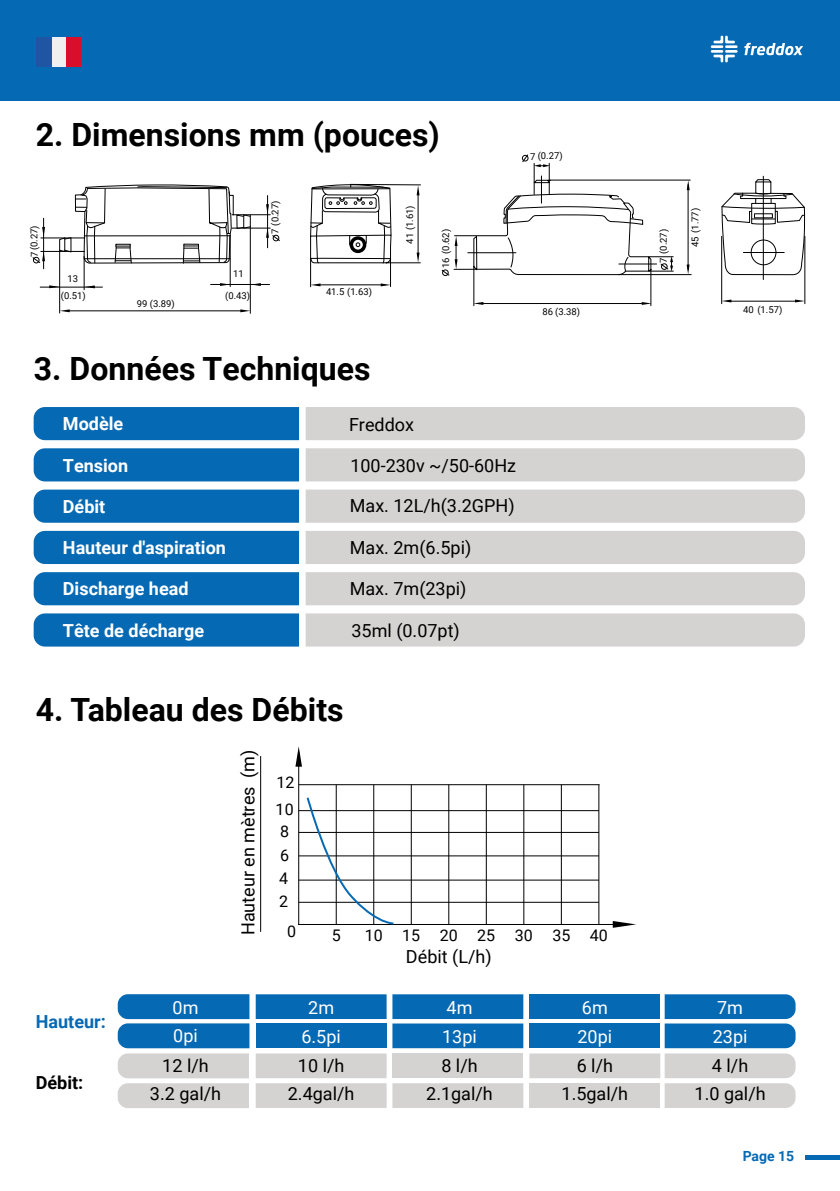
<style>
.page{position:relative;width:840px;height:1191px;background:#fff}
.page>*{position:absolute;margin:0;border:0;box-sizing:border-box;transform-origin:0 0}
.t1{font:700 32px "Roboto";color:#000}
.t2{font:18px "Roboto";color:#000}
.t3{font:700 18px "Roboto";color:#fff}
.t4{font:18px "Roboto";color:#fff}
.t5{font:700 18px "Roboto";color:#0669b3}
.t6{font:700 18px "Roboto";color:#000}
.t7{font:16px/30.4px "Roboto";color:#000;text-align:center}
.t8{font:700 14px "Roboto";color:#0669b3}
.t9{font:9.4px "Roboto";color:#000}
</style>
<div class="page">
<hr style="left:805px;top:1155px;width:34px;height:4px;background:#0669b3">
<div style="left:0;top:0;width:839px;height:101px;background:#0669b3"></div>
<div style="left:305px;top:407px;width:499px;height:33px;background:#d5d2d2"></div>
<div style="left:34px;top:407px;width:265px;height:33px;background:#0669b3"></div>
<div style="left:305px;top:448px;width:499px;height:33px;background:#d5d2d2"></div>
<div style="left:34px;top:448px;width:265px;height:33px;background:#0669b3"></div>
<div style="left:305px;top:489px;width:499px;height:34px;background:#d5d2d2"></div>
<div style="left:34px;top:489px;width:265px;height:34px;background:#0669b3"></div>
<div style="left:305px;top:531px;width:499px;height:33px;background:#d5d2d2"></div>
<div style="left:34px;top:531px;width:265px;height:33px;background:#0669b3"></div>
<div style="left:305px;top:572px;width:499px;height:33px;background:#d5d2d2"></div>
<div style="left:34px;top:572px;width:265px;height:33px;background:#0669b3"></div>
<div style="left:305px;top:613px;width:499px;height:33px;background:#d5d2d2"></div>
<div style="left:34px;top:613px;width:265px;height:33px;background:#0669b3"></div>
<hr style="left:260px;top:756px;width:1px;height:175px;background:#000">
<hr style="left:298px;top:784px;width:301px;height:1px;background:#000">
<hr style="left:298px;top:810px;width:300px;height:1px;background:#000">
<hr style="left:298px;top:832px;width:300px;height:1px;background:#000">
<hr style="left:298px;top:855px;width:300px;height:1px;background:#000">
<hr style="left:298px;top:879px;width:300px;height:1px;background:#000">
<hr style="left:298px;top:901px;width:300px;height:1px;background:#000">
<hr style="left:298px;top:924px;width:327px;height:1px;background:#000">
<hr style="left:298px;top:752px;width:1px;height:172px;background:#000">
<hr style="left:335px;top:784px;width:1px;height:140px;background:#000">
<hr style="left:373px;top:784px;width:1px;height:140px;background:#000">
<hr style="left:410px;top:784px;width:1px;height:140px;background:#000">
<hr style="left:448px;top:784px;width:1px;height:140px;background:#000">
<hr style="left:485px;top:784px;width:1px;height:140px;background:#000">
<hr style="left:523px;top:784px;width:1px;height:140px;background:#000">
<hr style="left:560px;top:784px;width:1px;height:140px;background:#000">
<hr style="left:598px;top:784px;width:1px;height:140px;background:#000">
<svg style="left:305px;top:795px;width:90px;height:130px"></svg>
<svg style="left:295px;top:746px;width:7px;height:20px"></svg>
<svg style="left:612px;top:921px;width:23px;height:6px"></svg>
<div style="left:255px;top:994px;width:131px;height:25px;background:#0669b3"></div>
<div style="left:255px;top:1053px;width:131px;height:25px;background:#d5d2d2"></div>
<div style="left:392px;top:994px;width:131px;height:25px;background:#0669b3"></div>
<div style="left:392px;top:1053px;width:131px;height:25px;background:#d5d2d2"></div>
<div style="left:529px;top:994px;width:131px;height:25px;background:#0669b3"></div>
<div style="left:529px;top:1053px;width:131px;height:25px;background:#d5d2d2"></div>
<svg style="left:118px;top:994px;width:131px;height:114px;background:#81aaca"></svg>
<div style="left:255px;top:1023px;width:131px;height:25px;background:#0669b3"></div>
<div style="left:255px;top:1083px;width:131px;height:25px;background:#d5d2d2"></div>
<div style="left:392px;top:1023px;width:131px;height:25px;background:#0669b3"></div>
<div style="left:392px;top:1083px;width:131px;height:25px;background:#d5d2d2"></div>
<div style="left:529px;top:1023px;width:131px;height:25px;background:#0669b3"></div>
<div style="left:529px;top:1083px;width:131px;height:25px;background:#d5d2d2"></div>
<svg style="left:664px;top:994px;width:131px;height:114px;background:#82abcb"></svg>
<svg style="left:310px;top:183px;width:111px;height:105px"></svg>
<svg style="left:32px;top:184px;width:248px;height:130px"></svg>
<div style="left:33px;top:257px;width:7px;height:6px;border:1px solid #000;border-radius:50%"></div>
<svg style="left:794px;top:299px;width:9px;height:3px"></svg>
<svg style="left:721px;top:299px;width:10px;height:3px"></svg>
<hr style="left:728px;top:301px;width:68px;height:1px;background:#000">
<hr style="left:803px;top:236px;width:1px;height:68px;background:#000">
<hr style="left:720px;top:236px;width:1px;height:68px;background:#000">
<hr style="left:762px;top:176px;width:1px;height:103px;background:#000">
<svg style="left:720px;top:179px;width:85px;height:97px"></svg>
<svg style="left:441px;top:154px;width:250px;height:153px"></svg>
<div style="left:521px;top:155px;width:7px;height:6px;border:1px solid #000;border-radius:50%"></div>
<svg style="left:744px;top:43px;width:58px;height:12px"></svg>
<svg style="left:710px;top:36px;width:27px;height:26px"></svg>
<div style="left:36px;top:37px;width:45px;height:30px;background:#f0f0f0"></div>
<div style="left:36px;top:37px;width:15px;height:30px;background:#2055a3"></div>
<div style="left:66px;top:37px;width:15px;height:30px;background:#d80e2a"></div>
<h1 class="t1" style="left:36px;top:112px;width:405px">2. Dimensions mm (pouces)</h1>
<p class="t9" style="left:530px;top:149px;width:34px">7 (0.27)</p>
<p class="t9" style="left:27px;top:257px;width:33px;rotate:-90deg">7(0.27)</p>
<p class="t9" style="left:67px;top:272px;width:12px">13</p>
<p class="t9" style="left:233px;top:267px;width:12px">11</p>
<p class="t9" style="left:61px;top:289px;width:26px">(0.51)</p>
<p class="t9" style="left:225px;top:289px;width:26px">(0.43)</p>
<p class="t9" style="left:137px;top:297px;width:39px">99 (3.89)</p>
<p class="t9" style="left:268px;top:234px;width:35px;rotate:-90deg">7 (0.27)</p>
<p class="t9" style="left:326px;top:285px;width:47px">41.5 (1.63)</p>
<h1 class="t1" style="left:34px;top:346px;width:338px">3. Données Techniques</h1>
<p class="t9" style="left:403px;top:243px;width:40px;rotate:-90deg">41 (1.61)</p>
<p class="t9" style="left:439px;top:268px;width:40px;rotate:-90deg">16 (0.62)</p>
<p class="t3" style="left:63px;top:411px;width:62px">Modèle</p>
<p class="t3" style="left:63px;top:452px;width:67px">Tension</p>
<p class="t3" style="left:63px;top:494px;width:44px">Débit</p>
<p class="t3" style="left:63px;top:535px;width:164px">Hauteur d'aspiration</p>
<p class="t3" style="left:63px;top:576px;width:127px">Discharge head</p>
<p class="t3" style="left:63px;top:617px;width:143px">Tête de décharge</p>
<p class="t2" style="left:349px;top:411px;width:66px">Freddox</p>
<p class="t2" style="left:350px;top:452px;width:167px">100-230v ~/50-60Hz</p>
<p class="t2" style="left:349px;top:493px;width:166px">Max. 12L/h(3.2GPH)</p>
<p class="t2" style="left:349px;top:534px;width:123px">Max. 2m(6.5pi)</p>
<p class="t2" style="left:349px;top:576px;width:118px">Max. 7m(23pi)</p>
<p class="t2" style="left:351px;top:617px;width:110px">35ml (0.07pt)</p>
<p class="t9" style="left:542px;top:305px;width:39px">86 (3.38)</p>
<h1 class="t1" style="left:36px;top:687px;width:309px">4. Tableau des Débits</h1>
<p class="t2" style="left:235px;top:935px;width:187px;rotate:-90deg">Hauteur en mètres (m)</p>
<p class="t7" style="left:276px;top:766px;width:19px">12</p>
<p class="t7" style="left:275px;top:793px;width:19px">10</p>
<p class="t7" style="left:280px;top:816px;width:10px">8</p>
<p class="t7" style="left:280px;top:839px;width:10px">6</p>
<p class="t7" style="left:279px;top:862px;width:10px">4</p>
<p class="t7" style="left:279px;top:885px;width:19px">2<br>0</p>
<p class="t7" style="left:331px;top:919px;width:10px">5</p>
<p class="t7" style="left:364px;top:919px;width:244px">10 15 20 25 30 35 40</p>
<p class="t2" style="left:406px;top:944px;width:87px">Débit (L/h)</p>
<p class="t9" style="left:656px;top:263px;width:36px;rotate:-90deg">7 (0.27)</p>
<p class="t9" style="left:688px;top:247px;width:41px;rotate:-90deg">45 (1.77)</p>
<p class="t9" style="left:742px;top:303px;width:41px">40 (1.57)</p>
<p class="t5" style="left:36px;top:1009px;width:72px">Hauteur:</p>
<p class="t6" style="left:36px;top:1069px;width:49px">Débit:</p>
<p class="t4" style="left:172px;top:995px;width:27px">0m</p>
<p class="t4" style="left:308px;top:995px;width:27px">2m</p>
<p class="t4" style="left:446px;top:995px;width:27px">4m</p>
<p class="t4" style="left:581px;top:995px;width:27px">6m</p>
<p class="t4" style="left:716px;top:995px;width:27px">7m</p>
<p class="t4" style="left:173px;top:1022px;width:26px">0pi</p>
<p class="t4" style="left:301px;top:1024px;width:41px">6.5pi</p>
<p class="t4" style="left:442px;top:1024px;width:36px">13pi</p>
<p class="t4" style="left:577px;top:1024px;width:36px">20pi</p>
<p class="t4" style="left:712px;top:1024px;width:36px">23pi</p>
<p class="t2" style="left:288px;top:1081px;width:68px">2.4gal/h</p>
<p class="t2" style="left:426px;top:1081px;width:68px">2.1gal/h</p>
<p class="t2" style="left:561px;top:1081px;width:68px">1.5gal/h</p>
<p class="t2" style="left:694px;top:1081px;width:73px">1.0 gal/h</p>
<p class="t2" style="left:162px;top:1052px;width:48px">12 l/h</p>
<p class="t2" style="left:298px;top:1052px;width:48px">10 l/h</p>
<p class="t2" style="left:441px;top:1052px;width:38px">8 l/h</p>
<p class="t2" style="left:576px;top:1052px;width:38px">6 l/h</p>
<p class="t2" style="left:711px;top:1052px;width:38px">4 l/h</p>
<p class="t2" style="left:150px;top:1081px;width:73px">3.2 gal/h</p>
<p class="t8" style="left:742px;top:1146px;width:53px">Page 15</p>
</div>
